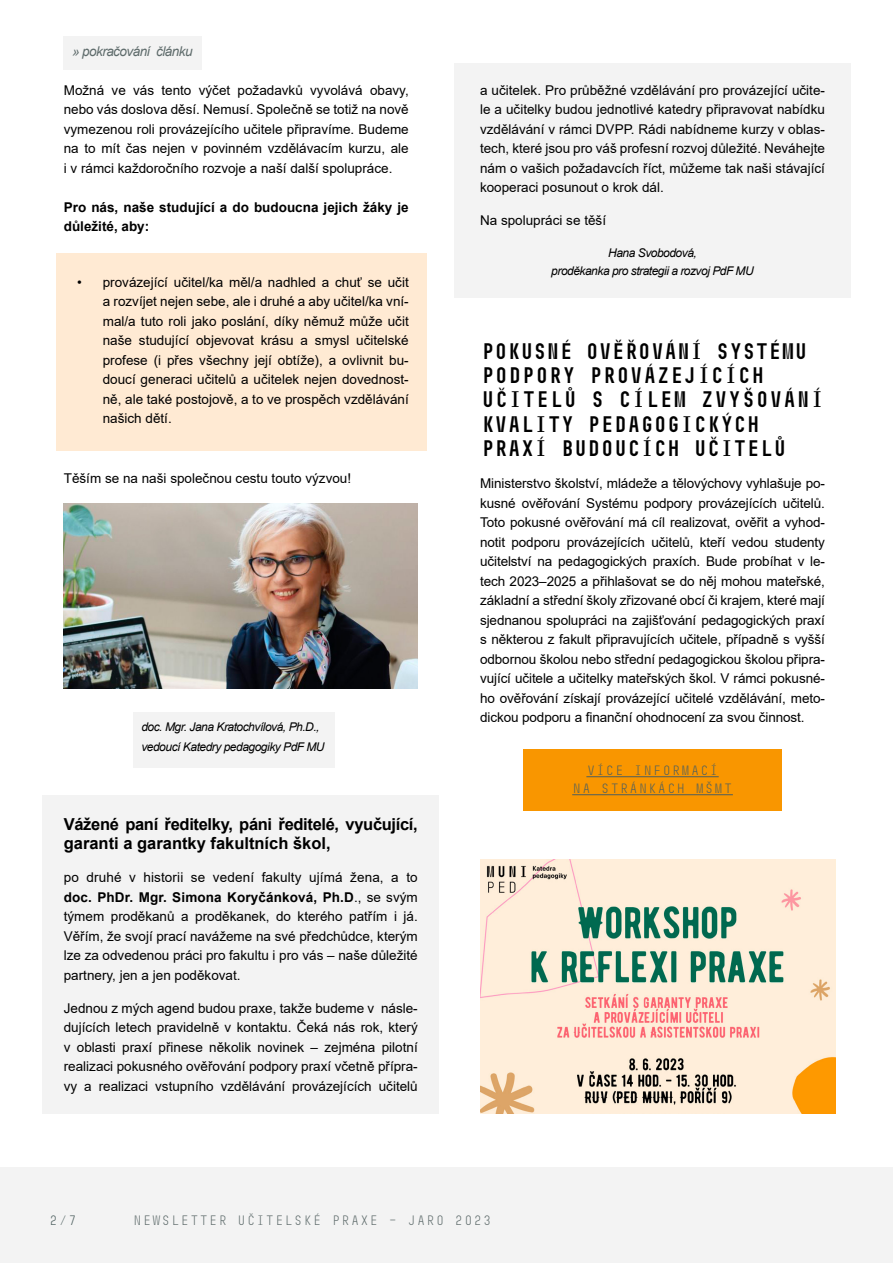
<style>
.page{position:relative;width:893px;height:1263px;background:#fff}
.page>*{position:absolute;margin:0;border:0;box-sizing:border-box;transform-origin:0 0}
.t1{font:700 22.5px/24px "Muni";letter-spacing:-.11em;color:#000}
.t2{font:700 16.5px/19.5px "Arial";letter-spacing:-.02em;color:#000}
.t3{font:13.65px "Muni";color:#5e6b6b}
.t4{font:13.65px "Muni";color:#4d5f5f}
.t5{font:13.5px/19.5px "Arial";color:#000;text-align:justify}
.t6{font:700 13.5px/19.5px "Arial";color:#000}
.t7{font:13.5px/18px "Muni";color:#4d5f5f;text-align:center}
.t8{font:italic 13.5px "Arial";letter-spacing:-.04em;color:#5e6b6b}
.t9{font:italic 12px/19.5px "Arial";letter-spacing:-.04em;color:#000}
.s1{font-weight:700}
</style>
<div class="page">
<div style="left:0;top:1167px;width:893px;height:96px;background:#f3f3f3"></div>
<div style="left:454px;top:63px;width:396px;height:234px;background:#f3f3f3"></div>
<div style="left:42px;top:796px;width:396px;height:318px;background:#f3f3f3"></div>
<div style="left:133px;top:712px;width:202px;height:55px;background:#f3f3f3"></div>
<div style="left:63px;top:36px;width:139px;height:34px;background:#f3f3f3"></div>
<div style="left:56px;top:253px;width:371px;height:197px;background:#ffead3"></div>
<div style="left:523px;top:749px;width:259px;height:62px;background:#f99600"></div>
<hr style="left:586px;top:776px;width:133px;height:1px;background:#4d5f5f">
<hr style="left:572px;top:794px;width:161px;height:1px;background:#4d5f5f">
<img style="left:480px;top:859px;width:355px;height:254px">
<img style="left:64px;top:503px;width:354px;height:185px">
<p class="t8" style="left:72px;top:43px;width:122px">» pokračování článku</p>
<p class="t5" style="left:64px;top:80px;width:347px">Možná ve vás tento výčet požadavků vyvolává obavy, nebo vás doslova děsí. Nemusí. Společně se totiž na nově vymezenou roli provázejícího učitele připravíme. Budeme na to mít čas nejen v povinném vzdělávacím kurzu, ale i v rámci každoročního rozvoje a naší další spolupráce.</p>
<p class="t6" style="left:64px;top:198px;width:347px">Pro nás, naše studující a do budoucna jejich žáky je důležité, aby:</p>
<p class="t5" style="left:103px;top:272px;width:308px;text-indent:-26px">• provázející učitel/ka měl/a nadhled a chuť se učit a rozvíjet nejen sebe, ale i druhé a aby učitel/ka vní&shy;mal/a tuto roli jako poslání, díky němuž může učit naše studující objevovat krásu a smysl učitelské profese (i přes všechny její obtíže), a ovlivnit bu&shy;doucí generaci učitelů a učitelek nejen dovednost&shy;ně, ale také postojově, a to ve prospěch vzdělávání našich dětí.</p>
<p class="t5" style="left:64px;top:469px;width:289px">Těším se na naši společnou cestu touto výzvou!</p>
<p class="t9" style="left:141px;top:718px;width:185px">doc. Mgr. Jana Kratochvílová, Ph.D., vedoucí Katedry pedagogiky PdF MU</p>
<p class="t2" style="left:64px;top:814px;width:356px">Vážené paní ředitelky, páni ředitelé, vyučující, garanti a garantky fakultních škol,</p>
<p class="t5" style="left:64px;top:868px;width:356px">po druhé v historii se vedení fakulty ujímá žena, a to <span class="s1">doc. PhDr. Mgr. Simona Koryčánková, Ph.D</span>., se svým týmem proděkanů a proděkanek, do kterého patřím i já.<br>Věřím, že svojí prací navážeme na své předchůdce, kterým lze za odvedenou práci pro fakultu i pro vás – naše důležité partnery, jen a jen poděkovat.</p>
<p class="t5" style="left:64px;top:998px;width:355px">Jednou z mých agend budou praxe, takže budeme v násle&shy;dujících letech pravidelně v kontaktu. Čeká nás rok, který v oblasti praxí přinese několik novinek – zejména pilotní realizaci pokusného ověřování podpory praxí včetně přípra&shy;vy a realizaci vstupního vzdělávání provázejících učitelů</p>
<p class="t5" style="left:480px;top:80px;width:347px">a učitelek. Pro průběžné vzdělávání pro provázející učite&shy;le a učitelky budou jednotlivé katedry připravovat nabídku vzdělávání v rámci DVPP. Rádi nabídneme kurzy v oblas&shy;tech, které jsou pro váš profesní rozvoj důležité. Neváhejte nám o vašich požadavcích říct, můžeme tak naši stávající kooperaci posunout o krok dál.</p>
<p class="t5" style="left:480px;top:211px;width:128px">Na spolupráci se těší</p>
<p class="t9" style="left:551px;top:244px;width:204px;line-height:18px;text-align:center">Hana Svobodová,<br>proděkanka pro strategii a rozvoj PdF MU</p>
<h1 class="t1" style="left:480px;top:339px;width:347px">POKUSNÉ OVĚŘOVÁNÍ SYSTÉMU<br>PODPORY PROVÁZEJÍCÍCH<br>UČITELŮ S CÍLEM ZVYŠOVÁNÍ<br>KVALITY PEDAGOGICKÝCH<br>PRAXÍ BUDOUCÍCH UČITELŮ</h1>
<p class="t5" style="left:480px;top:474px;width:346px">Ministerstvo školství, mládeže a tělovýchovy vyhlašuje po&shy;kusné ověřování Systému podpory provázejících učitelů.<br>Toto pokusné ověřování má cíl realizovat, ověřit a vyhod&shy;notit podporu provázejících učitelů, kteří vedou studenty učitelství na pedagogických praxích. Bude probíhat v le&shy;tech 2023–2025 a přihlašovat se do něj mohou mateřské, základní a střední školy zřizované obcí či krajem, které mají sjednanou spolupráci na zajišťování pedagogických praxí s některou z fakult připravujících učitele, případně s vyšší odbornou školou nebo střední pedagogickou školou připra&shy;vující učitele a učitelky mateřských škol. V rámci pokusné&shy;ho ověřování získají provázející učitelé vzdělávání, meto&shy;dickou podporu a finanční ohodnocení za svou činnost.</p>
<p class="t7" style="left:572px;top:762px;width:162px">VÍCE INFORMACÍ<br>NA STRÁNKÁCH MŠMT</p>
<p class="t4" style="left:49px;top:1213px;width:30px">2/7</p>
<p class="t3" style="left:133px;top:1213px;width:361px">NEWSLETTER UČITELSKÉ PRAXE – JARO 2023</p>
</div>
